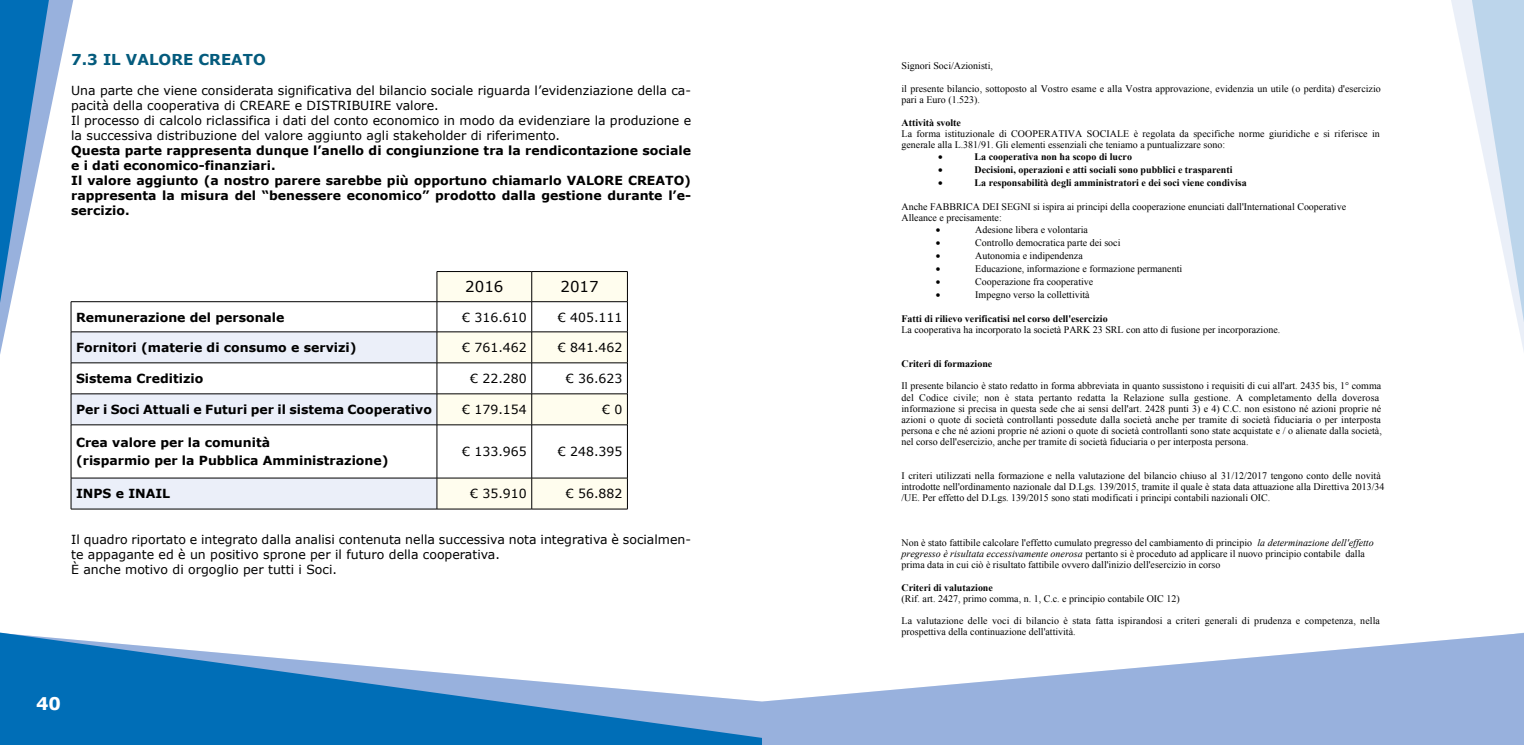
<style>
.page{position:relative;width:1524px;height:745px;background:#fff}
.page>*{position:absolute;margin:0;border:0;box-sizing:border-box;transform-origin:0 0}
.t1{font:700 17.5px "Verdana";color:#fff}
.t2{font:700 15px "Verdana";color:#045b7d}
.t3{font:15px "Verdana";color:#000}
.t4{font:12.5px/15px "Verdana";color:#000}
.t5{font:700 12.5px/15px "Verdana";color:#000}
.t6{font:10px/11.1px "Times New Roman";color:#000}
.t7{font:700 10px "Times New Roman";color:#000}
.t8{font:10px "Symbol";color:#000}
.s1{font-style:italic}
</style>
<div class="page">
<svg style="left:1460px;top:0;width:64px;height:351px"></svg>
<svg style="left:762px;top:632px;width:762px;height:112px;fill:#98b1dd"></svg>
<svg style="left:87px;top:640px;width:675px;height:104px;fill:#006eb7"></svg>
<svg style="left:60px;top:0;width:27px;height:744px"></svg>
<svg style="left:0;top:0;width:60px;height:744px"></svg>
<svg style="left:438px;top:272px;width:189px;height:236px"></svg>
<svg style="left:72px;top:332px;width:365px;height:176px;fill:#ebeff9"></svg>
<hr style="left:437px;top:271px;width:95px;height:1px;background:#000">
<hr style="left:437px;top:271px;width:1px;height:30px;background:#000">
<hr style="left:532px;top:271px;width:95px;height:1px;background:#000">
<hr style="left:531px;top:271px;width:1px;height:30px;background:#000">
<hr style="left:627px;top:271px;width:1px;height:30px;background:#000">
<hr style="left:437px;top:301px;width:95px;height:1px;background:#000">
<hr style="left:437px;top:301px;width:1px;height:30px;background:#000">
<hr style="left:532px;top:301px;width:95px;height:1px;background:#000">
<hr style="left:531px;top:301px;width:1px;height:30px;background:#000">
<hr style="left:627px;top:301px;width:1px;height:30px;background:#000">
<hr style="left:437px;top:331px;width:95px;height:1px;background:#000">
<hr style="left:437px;top:332px;width:1px;height:30px;background:#000">
<hr style="left:532px;top:331px;width:95px;height:1px;background:#000">
<hr style="left:531px;top:332px;width:1px;height:30px;background:#000">
<hr style="left:627px;top:332px;width:1px;height:30px;background:#000">
<hr style="left:437px;top:362px;width:95px;height:1px;background:#000">
<hr style="left:437px;top:363px;width:1px;height:30px;background:#000">
<hr style="left:532px;top:362px;width:95px;height:1px;background:#000">
<hr style="left:531px;top:363px;width:1px;height:30px;background:#000">
<hr style="left:627px;top:363px;width:1px;height:30px;background:#000">
<hr style="left:437px;top:393px;width:95px;height:1px;background:#000">
<hr style="left:437px;top:394px;width:1px;height:30px;background:#000">
<hr style="left:532px;top:393px;width:95px;height:1px;background:#000">
<hr style="left:531px;top:394px;width:1px;height:30px;background:#000">
<hr style="left:627px;top:394px;width:1px;height:30px;background:#000">
<hr style="left:437px;top:424px;width:95px;height:1px;background:#000">
<hr style="left:437px;top:424px;width:1px;height:53px;background:#000">
<hr style="left:532px;top:424px;width:95px;height:1px;background:#000">
<hr style="left:531px;top:424px;width:1px;height:53px;background:#000">
<hr style="left:627px;top:424px;width:1px;height:53px;background:#000">
<hr style="left:437px;top:477px;width:95px;height:1px;background:#000">
<hr style="left:437px;top:478px;width:1px;height:30px;background:#000">
<hr style="left:532px;top:477px;width:95px;height:1px;background:#000">
<hr style="left:531px;top:478px;width:1px;height:30px;background:#000">
<hr style="left:627px;top:478px;width:1px;height:30px;background:#000">
<hr style="left:437px;top:508px;width:95px;height:1px;background:#000">
<hr style="left:532px;top:508px;width:95px;height:1px;background:#000">
<hr style="left:71px;top:301px;width:366px;height:1px;background:#000">
<hr style="left:71px;top:301px;width:1px;height:30px;background:#000">
<hr style="left:71px;top:331px;width:366px;height:1px;background:#000">
<hr style="left:71px;top:332px;width:1px;height:30px;background:#000">
<hr style="left:71px;top:362px;width:366px;height:1px;background:#000">
<hr style="left:71px;top:363px;width:1px;height:30px;background:#000">
<hr style="left:71px;top:393px;width:366px;height:1px;background:#000">
<hr style="left:71px;top:394px;width:1px;height:30px;background:#000">
<hr style="left:71px;top:424px;width:366px;height:1px;background:#000">
<hr style="left:71px;top:424px;width:1px;height:53px;background:#000">
<hr style="left:71px;top:477px;width:366px;height:1px;background:#000">
<hr style="left:71px;top:478px;width:1px;height:30px;background:#000">
<hr style="left:71px;top:508px;width:366px;height:1px;background:#000">
<h2 class="t2" style="left:71px;top:49px;width:196px">7.3 IL VALORE CREATO</h2>
<p class="t4" style="left:71px;top:82px;width:621px">Una parte che viene considerata significativa del bilancio sociale riguarda l’evidenziazione della ca&shy;pacità della cooperativa di CREARE e DISTRIBUIRE valore.<br>Il processo di calcolo riclassifica i dati del conto economico in modo da evidenziare la produzione e la successiva distribuzione del valore aggiunto agli stakeholder di riferimento.</p>
<p class="t5" style="left:71px;top:142px;width:621px">Questa parte rappresenta dunque l’anello di congiunzione tra la rendicontazione sociale e i dati economico-finanziari.<br>Il valore aggiunto (a nostro parere sarebbe più opportuno chiamarlo VALORE CREATO) rappresenta la misura del “benessere economico” prodotto dalla gestione durante l’e&shy;sercizio.</p>
<h2 class="t3" style="left:465px;top:276px;width:40px">2016</h2>
<h2 class="t3" style="left:560px;top:276px;width:40px">2017</h2>
<p class="t5" style="left:76px;top:309px;width:210px">Remunerazione del personale</p>
<p class="t4" style="left:462px;top:309px;width:66px">€ 316.610</p>
<p class="t4" style="left:558px;top:309px;width:66px">€ 405.111</p>
<p class="t5" style="left:76px;top:339px;width:282px">Fornitori (materie di consumo e servizi)</p>
<p class="t4" style="left:462px;top:340px;width:66px">€ 761.462</p>
<p class="t4" style="left:558px;top:340px;width:66px">€ 841.462</p>
<p class="t5" style="left:76px;top:370px;width:129px">Sistema Creditizio</p>
<p class="t4" style="left:470px;top:371px;width:58px">€ 22.280</p>
<p class="t4" style="left:566px;top:371px;width:58px">€ 36.623</p>
<p class="t5" style="left:76px;top:401px;width:357px">Per i Soci Attuali e Futuri per il sistema Cooperativo</p>
<p class="t4" style="left:462px;top:401px;width:66px">€ 179.154</p>
<p class="t4" style="left:602px;top:401px;width:22px">€ 0</p>
<p class="t5" style="left:76px;top:433px;width:314px;line-height:17.5px">Crea valore per la comunità<br>(risparmio per la Pubblica Amministrazione)</p>
<p class="t4" style="left:462px;top:444px;width:66px">€ 133.965</p>
<p class="t4" style="left:558px;top:444px;width:66px">€ 248.395</p>
<p class="t5" style="left:76px;top:485px;width:96px">INPS e INAIL</p>
<p class="t4" style="left:470px;top:486px;width:58px">€ 35.910</p>
<p class="t4" style="left:566px;top:486px;width:58px">€ 56.882</p>
<p class="t4" style="left:71px;top:532px;width:621px">Il quadro riportato e integrato dalla analisi contenuta nella successiva nota integrativa è socialmen&shy;te appagante ed è un positivo sprone per il futuro della cooperativa.<br>È anche motivo di orgoglio per tutti i Soci.</p>
<h1 class="t1" style="left:36px;top:691px;width:26px">40</h1>
<p class="t6" style="left:901px;top:60px;width:93px">Signori Soci/Azionisti,</p>
<p class="t6" style="left:901px;top:82px;width:481px">il presente bilancio, sottoposto al Vostro esame e alla Vostra approvazione, evidenzia un utile (o perdita) d'esercizio pari a Euro (1.523).</p>
<p class="t7" style="left:901px;top:115px;width:61px">Attività svolte</p>
<p class="t6" style="left:901px;top:128px;width:480px">La forma istituzionale di COOPERATIVA SOCIALE è regolata da specifiche norme giuridiche e si riferisce in generale alla L.381/91. Gli elementi essenziali che teniamo a puntualizzare sono:</p>
<p class="t8" style="left:938px;top:150px;width:6px">•</p>
<p class="t7" style="left:974px;top:150px;width:159px">La cooperativa non ha scopo di lucro</p>
<p class="t8" style="left:938px;top:163px;width:6px">•</p>
<p class="t7" style="left:974px;top:163px;width:259px">Decisioni, operazioni e atti sociali sono pubblici e trasparenti</p>
<p class="t8" style="left:938px;top:176px;width:6px">•</p>
<p class="t7" style="left:974px;top:176px;width:274px">La responsabilità degli amministratori e dei soci viene condivisa</p>
<p class="t6" style="left:901px;top:201px;width:446px">Anche FABBRICA DEI SEGNI si ispira ai principi della cooperazione enunciati dall'International Cooperative<br>Alleance e precisamente:</p>
<p class="t8" style="left:935px;top:223px;width:6px">•</p>
<p class="t6" style="left:975px;top:224px;width:114px">Adesione libera e volontaria</p>
<p class="t8" style="left:935px;top:236px;width:6px">•</p>
<p class="t6" style="left:975px;top:237px;width:147px">Controllo democratica parte dei soci</p>
<p class="t8" style="left:935px;top:249px;width:6px">•</p>
<p class="t6" style="left:975px;top:250px;width:109px">Autonomia e indipendenza</p>
<p class="t8" style="left:935px;top:262px;width:6px">•</p>
<p class="t6" style="left:975px;top:263px;width:208px">Educazione, informazione e formazione permanenti</p>
<p class="t8" style="left:935px;top:275px;width:6px">•</p>
<p class="t6" style="left:975px;top:276px;width:119px">Cooperazione fra cooperative</p>
<p class="t8" style="left:935px;top:288px;width:6px">•</p>
<p class="t6" style="left:975px;top:289px;width:116px">Impegno verso la collettività</p>
<p class="t7" style="left:901px;top:311px;width:208px">Fatti di rilievo verificatisi nel corso dell'esercizio</p>
<p class="t6" style="left:901px;top:323px;width:380px">La cooperativa ha incorporato la società PARK 23 SRL con atto di fusione per incorporazione.</p>
<p class="t7" style="left:901px;top:356px;width:92px">Criteri di formazione</p>
<p class="t6" style="left:901px;top:380px;width:482px">Il presente bilancio è stato redatto in forma abbreviata in quanto sussistono i requisiti di cui all'art. 2435 bis, 1° comma del Codice civile; non è stata pertanto redatta la Relazione sulla gestione. A completamento della doverosa informazione si precisa in questa sede che ai sensi dell'art. 2428 punti 3) e 4) C.C. non esistono né azioni proprie né azioni o quote di società controllanti possedute dalla società anche per tramite di società fiduciaria o per interposta persona e che né azioni proprie né azioni o quote di società controllanti sono state acquistate e / o alienate dalla società, nel corso dell'esercizio, anche per tramite di società fiduciaria o per interposta persona.</p>
<p class="t6" style="left:901px;top:469px;width:484px">I criteri utilizzati nella formazione e nella valutazione del bilancio chiuso al 31/12/2017 tengono conto delle novità introdotte nell'ordinamento nazionale dal D.Lgs. 139/2015, tramite il quale è stata data attuazione alla Direttiva 2013/34 /UE. Per effetto del D.Lgs. 139/2015 sono stati modificati i principi contabili nazionali OIC.</p>
<p class="t6" style="left:901px;top:536px;width:474px">Non è stato fattibile calcolare l'effetto cumulato pregresso del cambiamento di principio <span class="s1">la determinazione dell'effetto pregresso è risultata eccessivamente onerosa</span> pertanto si è proceduto ad applicare il nuovo principio contabile dalla prima data in cui ciò è risultato fattibile ovvero dall'inizio dell'esercizio in corso</p>
<p class="t7" style="left:901px;top:580px;width:93px">Criteri di valutazione</p>
<p class="t6" style="left:901px;top:592px;width:280px">(Rif. art. 2427, primo comma, n. 1, C.c. e principio contabile OIC 12)</p>
<p class="t6" style="left:901px;top:614px;width:480px">La valutazione delle voci di bilancio è stata fatta ispirandosi a criteri generali di prudenza e competenza, nella prospettiva della continuazione dell'attività.</p>
</div>
